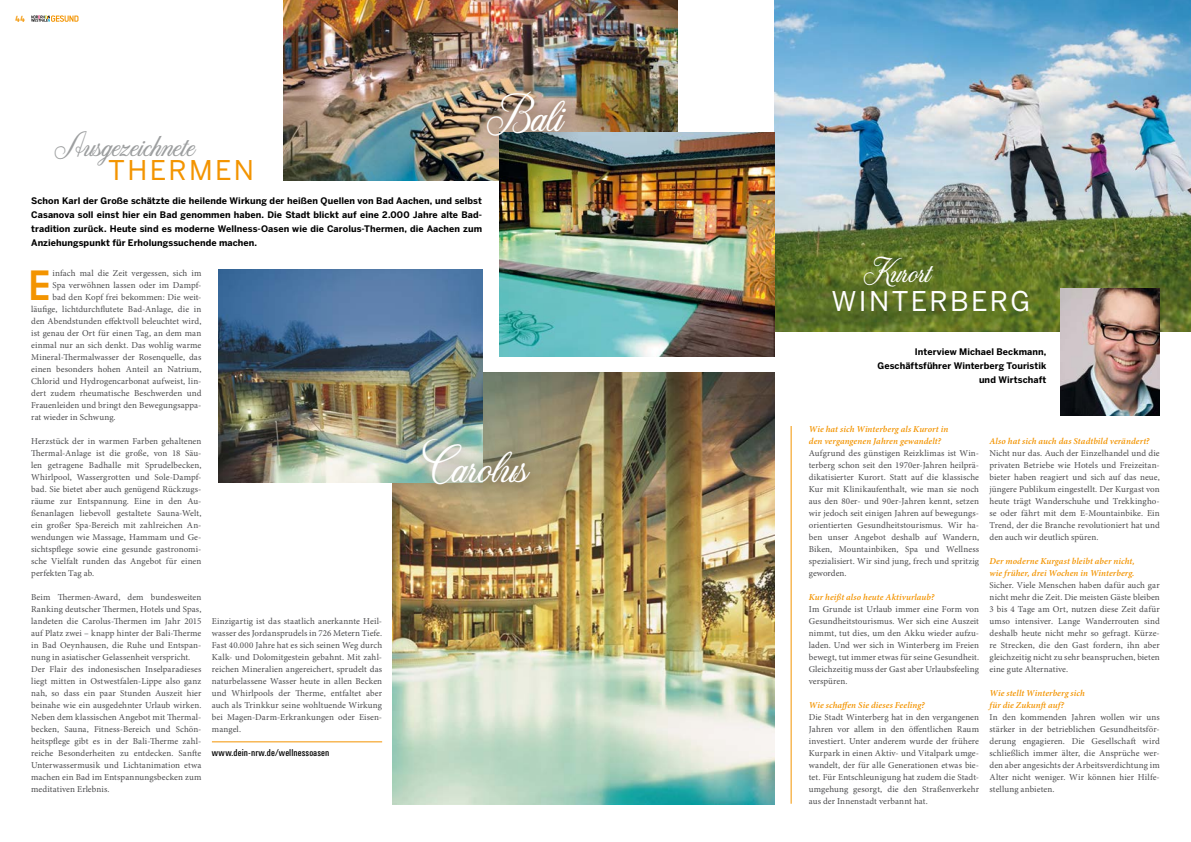
<style>
.page{position:relative;width:1191px;height:842px;background:#fff}
.page>*{position:absolute;margin:0;border:0;box-sizing:border-box;transform-origin:0 0}
.t1{font:700 48px "Regular";color:#f39400}
.t2{font:45px "Absolut Script";letter-spacing:-.01em;color:#fff}
.t3{font:30px "Absolut Script";letter-spacing:.005em;color:#9c9e9f}
.t4{font:30px "Absolut Script";color:#fff}
.t5{font:27px "Benton Sans";letter-spacing:.085em;color:#fff}
.t6{font:27px "Benton Sans";letter-spacing:.085em;color:#f39400}
.t7{font:700 10px "Regular";color:#f39400}
.t8{font:9.8px "Univers Condensed BQ";letter-spacing:.005em;color:#000}
.t9{font:9px/12px "Minion Pro";letter-spacing:.005em;color:#4b4b4d;text-align:justify}
.t10{font:700 9px/14px "Benton Sans";letter-spacing:.01em;color:#000;text-align:justify}
.t11{font:italic 600 9px/12px "Minion Pro";letter-spacing:.01em;color:#f39400}
</style>
<div class="page">
<svg style="left:31px;top:15px;width:47px;height:7px"></svg>
<img style="left:284px;top:0;width:393px;height:180px">
<img style="left:774px;top:0;width:417px;height:331px">
<img style="left:393px;top:372px;width:381px;height:432px">
<img style="left:218px;top:270px;width:264px;height:212px">
<img style="left:499px;top:132px;width:275px;height:225px">
<div style="left:467px;top:72px;width:121px;height:86px;background:#372012;opacity:.27"></div>
<div style="left:403px;top:419px;width:148px;height:87px;background:#372012;opacity:.27"></div>
<hr style="left:790px;top:426px;width:1px;height:378px;background:#f39400">
<img style="left:1060px;top:288px;width:99px;height:127px">
<hr style="left:212px;top:741px;width:170px;height:1px;background:#f39400">
<p class="t7" style="left:15px;top:13px;width:12px">44</p>
<h3 class="t3" style="left:55px;top:122px;width:142px">Ausgezeichnete</h3>
<h3 class="t6" style="left:108px;top:154px;width:147px">THERMEN</h3>
<h2 class="t2" style="left:487px;top:80px;width:81px">Bali</h2>
<p class="t10" style="left:31px;top:193px;width:452px">Schon Karl der Große schätzte die heilende Wirkung der heißen Quellen von Bad Aachen, und selbst Casanova soll einst hier ein Bad genommen haben. Die Stadt blickt auf eine 2.000 Jahre alte Bad&shy;tradition zurück. Heute sind es moderne Wellness-Oasen wie die Carolus-Thermen, die Aachen zum Anziehungspunkt für Erholungssuchende machen.</p>
<h1 class="t1" style="left:29px;top:259px;width:25px">E</h1>
<p class="t9" style="left:52px;top:267px;width:150px">infach mal die Zeit vergessen, sich im</p>
<p class="t9" style="left:52px;top:279px;width:150px">Spa verwöhnen lassen oder im Dampf-</p>
<p class="t9" style="left:52px;top:291px;width:150px">bad den Kopf frei bekommen: Die weit-</p>
<p class="t9" style="left:31px;top:303px;width:172px">läufige, lichtdurchflutete Bad-Anlage, die in</p>
<p class="t9" style="left:31px;top:315px;width:172px">den Abendstunden effektvoll beleuchtet wird,</p>
<p class="t9" style="left:31px;top:327px;width:172px">ist genau der Ort für einen Tag, an dem man</p>
<p class="t9" style="left:31px;top:339px;width:172px">einmal nur an sich denkt. Das wohlig warme</p>
<p class="t9" style="left:31px;top:351px;width:172px">Mineral-Thermalwasser der Rosenquelle, das</p>
<p class="t9" style="left:31px;top:363px;width:172px">einen besonders hohen Anteil an Natrium,</p>
<p class="t9" style="left:31px;top:375px;width:172px">Chlorid und Hydrogencarbonat aufweist, lin-</p>
<p class="t9" style="left:31px;top:387px;width:172px">dert zudem rheumatische Beschwerden und</p>
<p class="t9" style="left:31px;top:399px;width:172px">Frauenleiden und bringt den Bewegungsappa-</p>
<p class="t9" style="left:31px;top:411px;width:86px">rat wieder in Schwung.</p>
<p class="t9" style="left:31px;top:435px;width:172px">Herzstück der in warmen Farben gehaltenen Thermal-Anlage ist die große, von 18 Säu&shy;len getragene Badhalle mit Sprudelbecken, Whirlpool, Wassergrotten und Sole-Dampf&shy;bad. Sie bietet aber auch genügend Rückzugs&shy;räume zur Entspannung. Eine in den Au&shy;ßenanlagen liebevoll gestaltete Sauna-Welt, ein großer Spa-Bereich mit zahlreichen An&shy;wendungen wie Massage, Hammam und Ge&shy;sichtspflege sowie eine gesunde gastronomi&shy;sche Vielfalt runden das Angebot für einen perfekten Tag ab.</p>
<p class="t9" style="left:31px;top:591px;width:172px;text-align:left">Beim Thermen-Award, dem bundesweiten Ranking deutscher Thermen, Hotels und Spas, landeten die Carolus-Thermen im Jahr 2015 auf Platz zwei – knapp hinter der Bali-Therme in Bad Oeynhausen, die Ruhe und Entspan&shy;nung in asiatischer Gelassenheit verspricht.<br>Der Flair des indonesischen Inselparadieses liegt mitten in Ostwestfalen-Lippe also ganz nah, so dass ein paar Stunden Auszeit hier beinahe wie ein ausgedehnter Urlaub wirken.<br>Neben dem klassischen Angebot mit Thermal&shy;becken, Sauna, Fitness-Bereich und Schön&shy;heitspflege gibt es in der Bali-Therme zahl&shy;reiche Besonderheiten zu entdecken. Sanfte Unterwassermusik und Lichtanimation etwa machen ein Bad im Entspannungsbecken zum meditativen Erlebnis.</p>
<p class="t9" style="left:212px;top:615px;width:172px">Einzigartig ist das staatlich anerkannte Heil&shy;wasser des Jordansprudels in 726 Metern Tiefe.<br>Fast 40.000 Jahre hat es sich seinen Weg durch Kalk- und Dolomitgestein gebahnt. Mit zahl&shy;reichen Mineralien angereichert, sprudelt das naturbelassene Wasser heute in allen Becken und Whirlpools der Therme, entfaltet aber auch als Trinkkur seine wohltuende Wirkung bei Magen-Darm-Erkrankungen oder Eisen&shy;mangel.</p>
<p class="t8" style="left:212px;top:747px;width:119px">www.dein-nrw.de/wellnessoasen</p>
<h2 class="t2" style="left:426px;top:431px;width:106px">Carolus</h2>
<h3 class="t4" style="left:865px;top:248px;width:67px">Kurort</h3>
<h3 class="t5" style="left:831px;top:285px;width:200px">WINTERBERG</h3>
<p class="t10" style="left:877px;top:345px;width:170px;text-align:right">Interview Michael Beckmann,<br>Geschäftsführer Winterberg Touristik und Wirtschaft</p>
<p class="t11" style="left:809px;top:423px;width:141px">Wie hat sich Winterberg als Kurort in den vergangenen Jahren gewandelt?</p>
<p class="t9" style="left:809px;top:447px;width:172px">Aufgrund des günstigen Reizklimas ist Win&shy;terberg schon seit den 1970er-Jahren heilprä&shy;dikatisierter Kurort. Statt auf die klassische Kur mit Klinikaufenthalt, wie man sie noch aus den 80er- und 90er-Jahren kennt, setzen wir jedoch seit einigen Jahren auf bewegungs&shy;orientierten Gesundheitstourismus. Wir ha&shy;ben unser Angebot deshalb auf Wandern, Biken, Mountainbiken, Spa und Wellness spezialisiert. Wir sind jung, frech und spritzig geworden.</p>
<p class="t11" style="left:809px;top:591px;width:127px">Kur heißt also heute Aktivurlaub?</p>
<p class="t9" style="left:809px;top:603px;width:172px">Im Grunde ist Urlaub immer eine Form von Gesundheitstourismus. Wer sich eine Auszeit nimmt, tut dies, um den Akku wieder aufzu&shy;laden. Und wer sich in Winterberg im Freien bewegt, tut immer etwas für seine Gesundheit.<br>Gleichzeitig muss der Gast aber Urlaubsfeeling verspüren.</p>
<p class="t11" style="left:809px;top:699px;width:117px">Wie schaffen Sie dieses Feeling?</p>
<p class="t9" style="left:809px;top:711px;width:172px">Die Stadt Winterberg hat in den vergangenen Jahren vor allem in den öffentlichen Raum investiert. Unter anderem wurde der frühere Kurpark in einen Aktiv- und Vitalpark umge&shy;wandelt, der für alle Generationen etwas bie&shy;tet. Für Entschleunigung hat zudem die Stadt&shy;umgehung gesorgt, die den Straßenverkehr aus der Innenstadt verbannt hat.</p>
<p class="t11" style="left:989px;top:435px;width:161px">Also hat sich auch das Stadtbild verändert?</p>
<p class="t9" style="left:989px;top:447px;width:172px">Nicht nur das. Auch der Einzelhandel und die privaten Betriebe wie Hotels und Freizeitan&shy;bieter haben reagiert und sich auf das neue, jüngere Publikum eingestellt. Der Kurgast von heute trägt Wanderschuhe und Trekkingho&shy;se oder fährt mit dem E-Mountainbike. Ein Trend, der die Branche revolutioniert hat und den auch wir deutlich spüren.</p>
<p class="t11" style="left:989px;top:555px;width:147px">Der moderne Kurgast bleibt aber nicht, wie früher, drei Wochen in Winterberg.</p>
<p class="t9" style="left:989px;top:579px;width:172px">Sicher. Viele Menschen haben dafür auch gar nicht mehr die Zeit. Die meisten Gäste bleiben 3 bis 4 Tage am Ort, nutzen diese Zeit dafür umso intensiver. Lange Wanderrouten sind deshalb heute nicht mehr so gefragt. Kürze&shy;re Strecken, die den Gast fordern, ihn aber gleichzeitig nicht zu sehr beanspruchen, bieten eine gute Alternative.</p>
<p class="t11" style="left:989px;top:687px;width:97px">Wie stellt Winterberg sich für die Zukunft auf?</p>
<p class="t9" style="left:989px;top:711px;width:172px">In den kommenden Jahren wollen wir uns stärker in der betrieblichen Gesundheitsför&shy;derung engagieren. Die Gesellschaft wird schließlich immer älter, die Ansprüche wer&shy;den aber angesichts der Arbeitsverdichtung im Alter nicht weniger. Wir können hier Hilfe&shy;stellung anbieten.</p>
</div>
